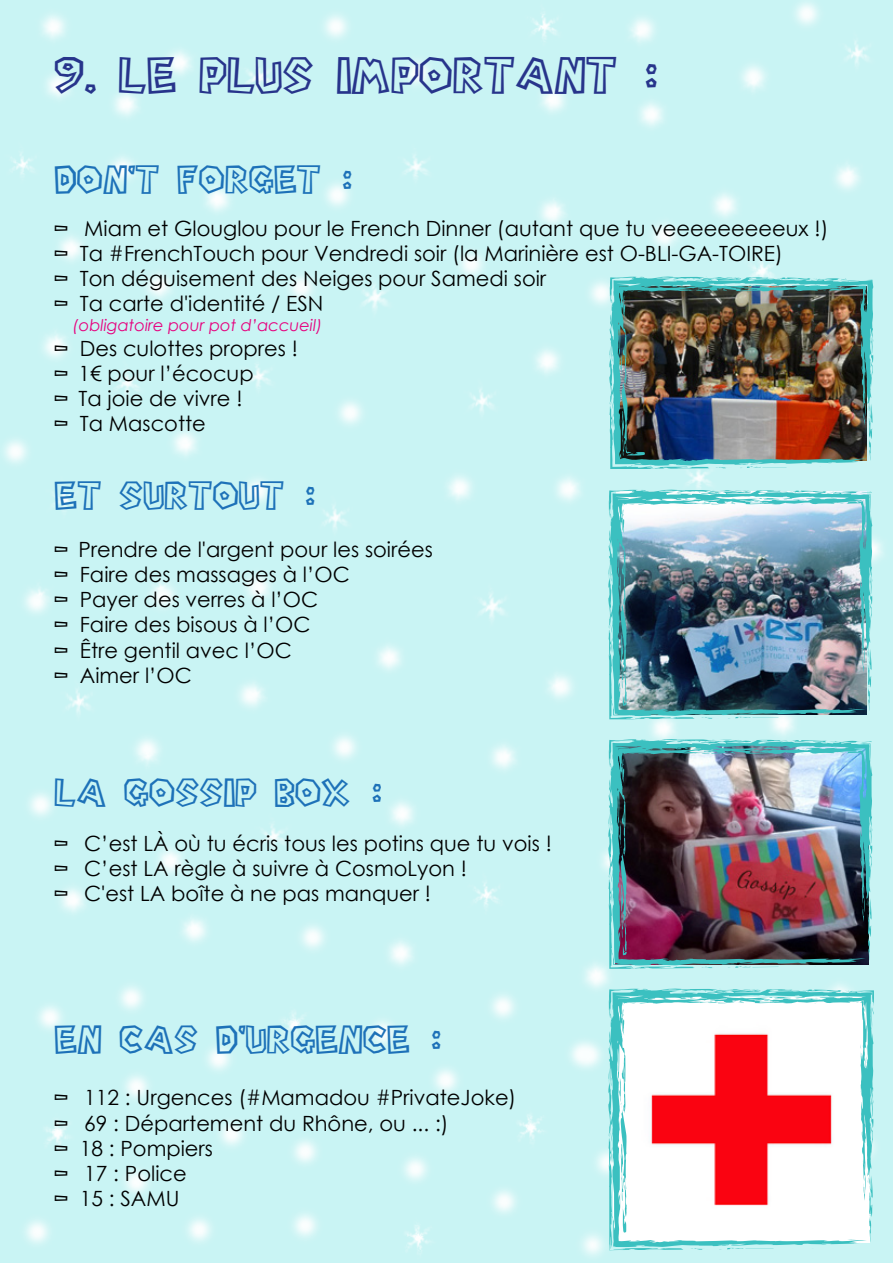
<style>
.page{position:relative;width:893px;height:1263px;background:#fff}
.page>*{position:absolute;margin:0;border:0;box-sizing:border-box;transform-origin:0 0}
.t1{font:46.5px "Super Mario Bros. Regular";color:#27348b}
.t2{font:36px "Super Mario Bros. Regular";color:#1d71b8}
.t3{font:21px "Century Gothic";color:#000}
.t4{font:italic 16.2px "Century Gothic";color:#e6007e}
.s1{font-family:"Super Mario Bros. Regular"}
</style>
<div class="page">
<img style="left:609px;top:276px;width:264px;height:190px">
<svg style="left:863px;top:402px;width:9px;height:59px"></svg>
<svg style="left:811px;top:279px;width:6px;height:2px"></svg>
<svg style="left:840px;top:279px;width:28px;height:28px"></svg>
<svg style="left:820px;top:289px;width:10px;height:2px"></svg>
<svg style="left:745px;top:285px;width:30px;height:2px"></svg>
<svg style="left:786px;top:286px;width:6px;height:6px"></svg>
<svg style="left:664px;top:278px;width:8px;height:10px"></svg>
<svg style="left:681px;top:277px;width:49px;height:14px"></svg>
<svg style="left:610px;top:297px;width:3px;height:4px"></svg>
<svg style="left:624px;top:291px;width:11px;height:6px"></svg>
<img style="left:609px;top:314px;width:123px;height:156px">
<svg style="left:740px;top:463px;width:47px;height:6px"></svg>
<svg style="left:842px;top:458px;width:15px;height:2px"></svg>
<img style="left:608px;top:489px;width:264px;height:227px">
<svg style="left:862px;top:647px;width:9px;height:64px"></svg>
<svg style="left:827px;top:492px;width:7px;height:2px"></svg>
<svg style="left:859px;top:526px;width:8px;height:18px"></svg>
<svg style="left:860px;top:492px;width:12px;height:20px"></svg>
<svg style="left:837px;top:502px;width:11px;height:2px"></svg>
<svg style="left:755px;top:498px;width:33px;height:3px"></svg>
<svg style="left:800px;top:499px;width:6px;height:6px"></svg>
<svg style="left:667px;top:491px;width:9px;height:10px"></svg>
<svg style="left:685px;top:490px;width:54px;height:14px"></svg>
<svg style="left:621px;top:491px;width:12px;height:1px"></svg>
<svg style="left:609px;top:511px;width:3px;height:5px"></svg>
<svg style="left:623px;top:504px;width:12px;height:7px"></svg>
<img style="left:609px;top:530px;width:110px;height:190px">
<svg style="left:727px;top:714px;width:52px;height:5px"></svg>
<svg style="left:839px;top:708px;width:17px;height:2px"></svg>
<img style="left:608px;top:738px;width:264px;height:228px">
<svg style="left:862px;top:896px;width:9px;height:64px"></svg>
<svg style="left:827px;top:741px;width:7px;height:2px"></svg>
<svg style="left:859px;top:776px;width:8px;height:17px"></svg>
<svg style="left:860px;top:741px;width:12px;height:20px"></svg>
<svg style="left:755px;top:747px;width:33px;height:3px"></svg>
<svg style="left:800px;top:748px;width:6px;height:6px"></svg>
<svg style="left:667px;top:740px;width:9px;height:10px"></svg>
<svg style="left:685px;top:739px;width:54px;height:15px"></svg>
<svg style="left:621px;top:740px;width:12px;height:2px"></svg>
<svg style="left:609px;top:760px;width:3px;height:5px"></svg>
<svg style="left:623px;top:753px;width:12px;height:8px"></svg>
<img style="left:609px;top:779px;width:110px;height:191px">
<svg style="left:727px;top:963px;width:52px;height:5px"></svg>
<svg style="left:839px;top:958px;width:17px;height:2px"></svg>
<svg style="left:608px;top:988px;width:266px;height:259px"></svg>
<svg style="left:863px;top:1173px;width:10px;height:69px"></svg>
<svg style="left:842px;top:991px;width:7px;height:2px"></svg>
<svg style="left:861px;top:1044px;width:7px;height:18px"></svg>
<svg style="left:856px;top:1001px;width:18px;height:27px"></svg>
<svg style="left:765px;top:997px;width:35px;height:2px"></svg>
<svg style="left:813px;top:998px;width:7px;height:6px"></svg>
<svg style="left:671px;top:990px;width:9px;height:10px"></svg>
<svg style="left:690px;top:989px;width:58px;height:14px"></svg>
<svg style="left:622px;top:990px;width:12px;height:1px"></svg>
<svg style="left:609px;top:1011px;width:3px;height:5px"></svg>
<svg style="left:609px;top:1031px;width:101px;height:220px"></svg>
<svg style="left:719px;top:1245px;width:55px;height:5px"></svg>
<svg style="left:838px;top:1239px;width:18px;height:2px"></svg>
<h1 class="t1" style="left:55px;top:50px;width:604px">9. LE PLUS IMPORTANT :</h1>
<h2 class="t2" style="left:55px;top:160px;width:298px">DON'T FORGET :</h2>
<p class="t3" style="left:55px;top:213px;width:775px"><span class="s1">-</span> Miam et Glouglou pour le French Dinner (autant que tu veeeeeeeeeux !)</p>
<p class="t3" style="left:55px;top:238px;width:730px"><span class="s1">-</span> Ta #FrenchTouch pour Vendredi soir (la Marinière est O-BLI-GA-TOIRE)</p>
<p class="t3" style="left:55px;top:264px;width:493px"><span class="s1">-</span> Ton déguisement des Neiges pour Samedi soir</p>
<p class="t3" style="left:55px;top:289px;width:270px"><span class="s1">-</span> Ta carte d'identité / ESN</p>
<p class="t4" style="left:73px;top:313px;width:251px">(obligatoire pour pot d’accueil)</p>
<p class="t3" style="left:55px;top:333px;width:245px"><span class="s1">-</span> Des culottes propres !</p>
<p class="t3" style="left:55px;top:359px;width:200px"><span class="s1">-</span> 1€ pour l’écocup</p>
<p class="t3" style="left:55px;top:384px;width:189px"><span class="s1">-</span> Ta joie de vivre !</p>
<p class="t3" style="left:55px;top:409px;width:153px"><span class="s1">-</span> Ta Mascotte</p>
<h2 class="t2" style="left:55px;top:476px;width:262px">ET SURTOUT :</h2>
<p class="t3" style="left:55px;top:534px;width:379px"><span class="s1">-</span> Prendre de l'argent pour les soirées</p>
<p class="t3" style="left:55px;top:560px;width:296px"><span class="s1">-</span> Faire des massages à l’OC</p>
<p class="t3" style="left:55px;top:585px;width:265px"><span class="s1">-</span> Payer des verres à l’OC</p>
<p class="t3" style="left:55px;top:610px;width:257px"><span class="s1">-</span> Faire des bisous à l’OC</p>
<p class="t3" style="left:55px;top:635px;width:238px"><span class="s1">-</span> Être gentil avec l’OC</p>
<p class="t3" style="left:55px;top:660px;width:139px"><span class="s1">-</span> Aimer l’OC</p>
<h2 class="t2" style="left:55px;top:773px;width:328px">LA GOSSIP BOX :</h2>
<p class="t3" style="left:55px;top:828px;width:498px"><span class="s1">-</span> C’est LÀ où tu écris tous les potins que tu vois !</p>
<p class="t3" style="left:55px;top:853px;width:414px"><span class="s1">-</span> C’est LA règle à suivre à CosmoLyon !</p>
<p class="t3" style="left:55px;top:879px;width:378px"><span class="s1">-</span> C'est LA boîte à ne pas manquer !</p>
<h2 class="t2" style="left:55px;top:1020px;width:387px">EN CAS D'URGENCE :</h2>
<p class="t3" style="left:55px;top:1083px;width:463px"><span class="s1">-</span> 112 : Urgences (#Mamadou #PrivateJoke)</p>
<p class="t3" style="left:55px;top:1108px;width:395px"><span class="s1">-</span> 69 : Département du Rhône, ou ... :)</p>
<p class="t3" style="left:55px;top:1133px;width:160px"><span class="s1">-</span> 18 : Pompiers</p>
<p class="t3" style="left:55px;top:1159px;width:133px"><span class="s1">-</span> 17 : Police</p>
<p class="t3" style="left:55px;top:1184px;width:126px"><span class="s1">-</span> 15 : SAMU</p>
</div>
